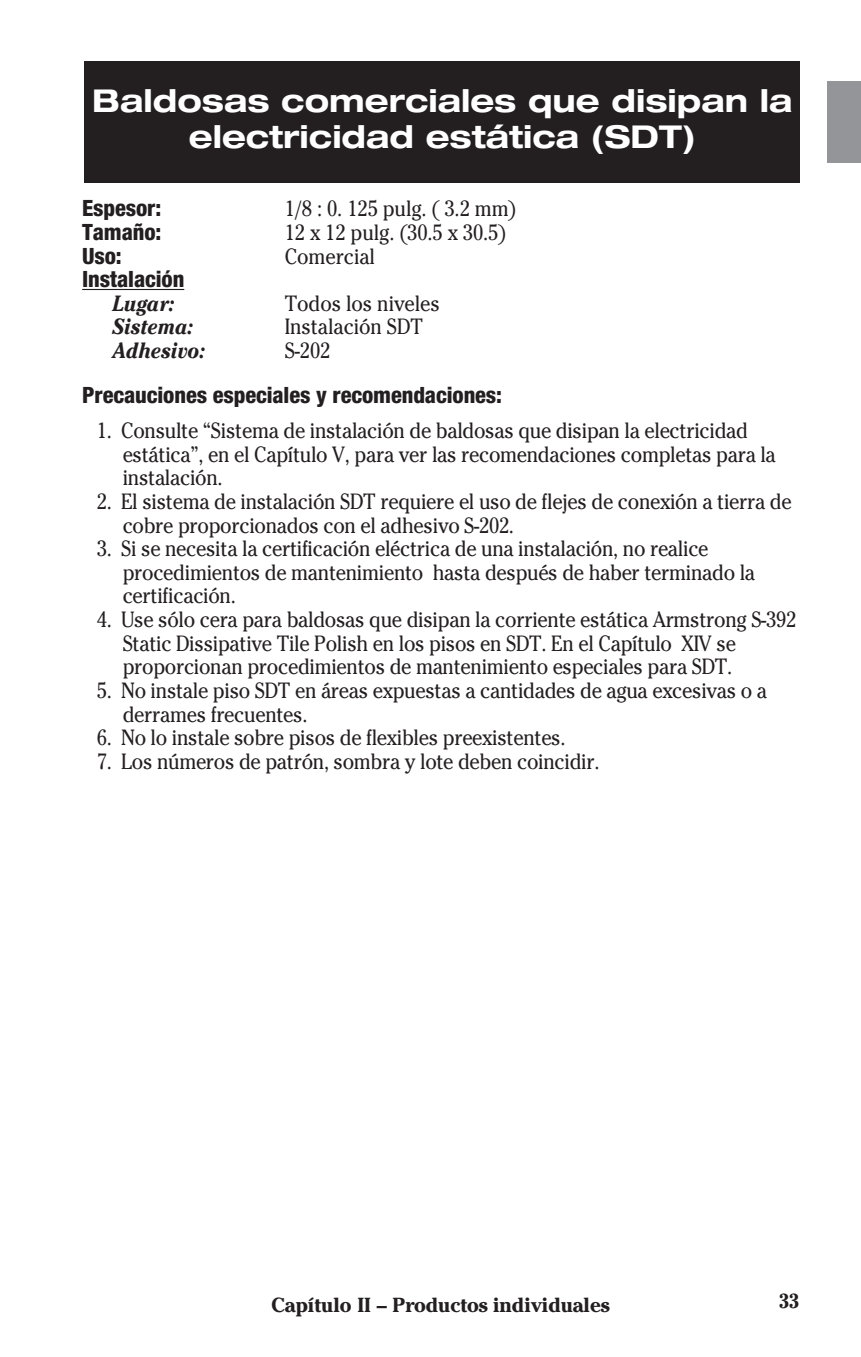
<style>
.page{position:relative;width:861px;height:1357px;background:#fff}
.page>*{position:absolute;margin:0;border:0;box-sizing:border-box;transform-origin:0 0}
.t1{font:700 expanded 31.5px/36px "Helvetica Neue";color:#fff;text-align:center}
.t2{font:800 condensed 22.5px "Helvetica Neue";letter-spacing:-.005em;color:#231f20}
.t3{font:22.05px/23.6px "Cheltenham";letter-spacing:-.015em;color:#231f20;scale:.9 1}
.t4{font:italic 700 22.05px "Cheltenham";letter-spacing:-.005em;color:#231f20;scale:.9 1}
.t5{font:700 20.25px "Cheltenham";letter-spacing:-.005em;color:#231f20}
.t6{font:700 20.25px "Cheltenham";letter-spacing:-.005em;color:#231f20;scale:.9 1}
</style>
<div class="page">
<div style="left:827px;top:81px;width:34px;height:81px;background:#939598"></div>
<hr style="left:82px;top:289px;width:102px;height:1px;background:#231f20">
<div style="left:84px;top:61px;width:716px;height:121px;background:#231f20"></div>
<h1 class="t1" style="left:92px;top:86px;width:701px">Baldosas comerciales que disipan la electricidad estática (SDT)</h1>
<p class="t2" style="left:82px;top:200px;width:81px">Espesor:</p>
<p class="t3" style="left:285px;top:197px;width:259px">1/8 : 0. 125 pulg. ( 3.2 mm)</p>
<p class="t2" style="left:82px;top:224px;width:81px">Tamaño:</p>
<p class="t3" style="left:285px;top:221px;width:248px">12 x 12 pulg. (30.5 x 30.5)</p>
<p class="t2" style="left:82px;top:247px;width:41px">Uso:</p>
<p class="t3" style="left:285px;top:244px;width:102px">Comercial</p>
<p class="t2" style="left:82px;top:271px;width:104px">Instalación</p>
<p class="t4" style="left:112px;top:295px;width:70px">Lugar:</p>
<p class="t3" style="left:285px;top:291px;width:174px">Todos los niveles</p>
<p class="t4" style="left:113px;top:319px;width:91px">Sistema:</p>
<p class="t3" style="left:285px;top:315px;width:155px">Instalación SDT</p>
<p class="t4" style="left:113px;top:343px;width:104px">Adhesivo:</p>
<p class="t3" style="left:285px;top:339px;width:52px">S-202</p>
<p class="t2" style="left:82px;top:387px;width:421px">Precauciones especiales y recomendaciones:</p>
<p class="t3" style="left:123px;top:419px;width:727px;text-indent:-26px">1. Consulte “Sistema de instalación de baldosas que disipan la electricidad estática”, en el Capítulo V, para ver las recomendaciones completas para la instalación.</p>
<p class="t3" style="left:123px;top:489px;width:745px;text-indent:-26px">2. El sistema de instalación SDT requiere el uso de flejes de conexión a tierra de cobre proporcionados con el adhesivo S-202.</p>
<p class="t3" style="left:123px;top:537px;width:704px;text-indent:-26px">3. Si se necesita la certificación eléctrica de una instalación, no realice procedimientos de mantenimiento hasta después de haber terminado la certificación.</p>
<p class="t3" style="left:123px;top:608px;width:750px;text-indent:-26px">4. Use sólo cera para baldosas que disipan la corriente estática Armstrong S-392<br>Static Dissipative Tile Polish en los pisos en SDT. En el Capítulo XIV se proporcionan procedimientos de mantenimiento especiales para SDT.</p>
<p class="t3" style="left:123px;top:678px;width:717px;text-indent:-26px">5. No instale piso SDT en áreas expuestas a cantidades de agua excesivas o a derrames frecuentes.</p>
<p class="t3" style="left:97px;top:726px;width:522px">6. No lo instale sobre pisos de flexibles preexistentes.</p>
<p class="t3" style="left:97px;top:749px;width:560px">7. Los números de patrón, sombra y lote deben coincidir.</p>
<p class="t5" style="left:271px;top:1298px;width:340px">Capítulo II – Productos individuales</p>
<p class="t6" style="left:778px;top:1294px;width:24px">33</p>
</div>
